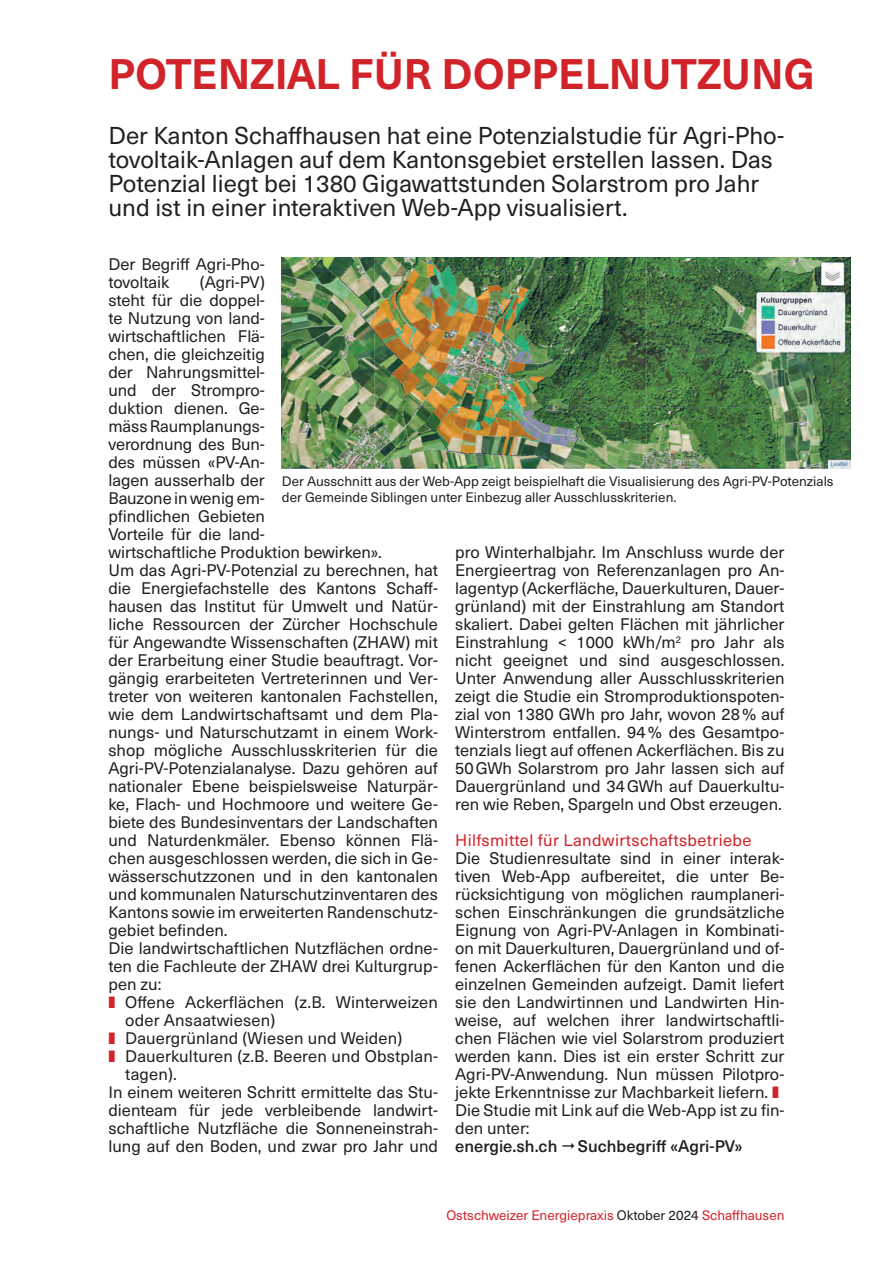
<style>
.page{position:relative;width:893px;height:1263px;background:#fff}
.page>*{position:absolute;margin:0;border:0;box-sizing:border-box;transform-origin:0 0}
.t1{font:700 42px "Neue Haas Unica Pro";color:#d1232a}
.t2{font:24px/24px "Neue Haas Unica Pro";color:#231f20}
.t3{font:16.5px/18px "Neue Haas Unica Pro";color:#231f20}
.t4{font:16.5px "Neue Haas Unica Pro";letter-spacing:.02em;color:#d1232a}
.t5{font:500 16.5px "Neue Haas Unica Pro";color:#231f20}
.t6{font:13.5px/16.5px "Neue Haas Unica Pro";color:#231f20}
.t7{font:13.5px "Neue Haas Unica Pro";color:#d1232a}
.s1{color:#d1232a}
.s2{color:#231f20}
</style>
<div class="page">
<img style="left:282px;top:257px;width:568px;height:211px">
<h1 class="t1" style="left:108px;top:49px;width:708px">POTENZIAL FÜR DOPPELNUTZUNG</h1>
<p class="t2" style="left:108px;top:124px;width:678px">Der Kanton Schaffhausen hat eine Potenzialstudie für Agri-Pho&shy;tovoltaik-Anlagen auf dem Kantonsgebiet erstellen lassen. Das Potenzial liegt bei 1380 Gigawattstunden Solarstrom pro Jahr und ist in einer interaktiven Web-App visualisiert.</p>
<p class="t3" style="left:108px;top:255px;width:158px">Der Begriff Agri-Pho&shy;tovoltaik</p>
<p class="t3" style="left:200px;top:273px;width:66px">(Agri-PV)</p>
<p class="t3" style="left:108px;top:291px;width:158px">steht für die doppel-</p>
<p class="t3" style="left:108px;top:309px;width:158px">te Nutzung von land-</p>
<p class="t3" style="left:108px;top:327px;width:158px">wirtschaftlichen Flä-</p>
<p class="t3" style="left:108px;top:345px;width:158px">chen, die gleichzeitig</p>
<p class="t3" style="left:108px;top:363px;width:158px">der Nahrungsmittel-</p>
<p class="t3" style="left:108px;top:381px;width:158px">und der Strompro-</p>
<p class="t3" style="left:108px;top:399px;width:158px">duktion dienen. Ge-</p>
<p class="t3" style="left:108px;top:417px;width:158px">mäss Raumplanungs-</p>
<p class="t3" style="left:108px;top:435px;width:158px">verordnung des Bun-</p>
<p class="t3" style="left:108px;top:453px;width:158px">des müssen «PV-An-</p>
<p class="t3" style="left:108px;top:471px;width:158px">lagen ausserhalb der</p>
<p class="t3" style="left:108px;top:489px;width:158px">Bauzone in wenig em-</p>
<p class="t3" style="left:108px;top:507px;width:158px">pfindlichen Gebieten</p>
<p class="t3" style="left:108px;top:525px;width:158px">Vorteile für die land-</p>
<p class="t3" style="left:108px;top:543px;width:275px">wirtschaftliche Produktion bewirken».</p>
<p class="t3" style="left:108px;top:561px;width:331px">Um das Agri-PV-Potenzial zu berechnen, hat</p>
<p class="t3" style="left:108px;top:579px;width:331px">die Energiefachstelle des Kantons Schaff-</p>
<p class="t3" style="left:108px;top:597px;width:331px">hausen das Institut für Umwelt und Natür-</p>
<p class="t3" style="left:108px;top:615px;width:331px">liche Ressourcen der Zürcher Hochschule</p>
<p class="t3" style="left:108px;top:633px;width:331px">für Angewandte Wissenschaften (ZHAW) mit</p>
<p class="t3" style="left:108px;top:651px;width:331px">der Erarbeitung einer Studie beauftragt. Vor-</p>
<p class="t3" style="left:108px;top:669px;width:331px">gängig erarbeiteten Vertreterinnen und Ver-</p>
<p class="t3" style="left:108px;top:687px;width:331px">treter von weiteren kantonalen Fachstellen,</p>
<p class="t3" style="left:108px;top:705px;width:331px">wie dem Landwirtschaftsamt und dem Pla-</p>
<p class="t3" style="left:108px;top:723px;width:331px">nungs- und Naturschutzamt in einem Work-</p>
<p class="t3" style="left:108px;top:741px;width:331px">shop mögliche Ausschlusskriterien für die</p>
<p class="t3" style="left:108px;top:759px;width:331px">Agri-PV-Potenzialanalyse. Dazu gehören auf</p>
<p class="t3" style="left:108px;top:777px;width:331px">nationaler Ebene beispielsweise Naturpär-</p>
<p class="t3" style="left:108px;top:795px;width:331px">ke, Flach- und Hochmoore und weitere Ge-</p>
<p class="t3" style="left:108px;top:813px;width:331px">biete des Bundesinventars der Landschaften</p>
<p class="t3" style="left:108px;top:831px;width:331px">und Naturdenkmäler. Ebenso können Flä-</p>
<p class="t3" style="left:108px;top:849px;width:331px">chen ausgeschlossen werden, die sich in Ge-</p>
<p class="t3" style="left:108px;top:867px;width:331px">wässerschutzzonen und in den kantonalen</p>
<p class="t3" style="left:108px;top:885px;width:331px">und kommunalen Naturschutzinventaren des</p>
<p class="t3" style="left:108px;top:903px;width:331px">Kantons sowie im erweiterten Randenschutz-</p>
<p class="t3" style="left:108px;top:921px;width:121px">gebiet befinden.</p>
<p class="t3" style="left:108px;top:939px;width:331px">Die landwirtschaftlichen Nutzflächen ordne-</p>
<p class="t3" style="left:108px;top:957px;width:331px">ten die Fachleute der ZHAW drei Kulturgrup-</p>
<p class="t3" style="left:108px;top:975px;width:55px">pen zu:</p>
<p class="t3" style="left:108px;top:993px;width:331px"><span class="s1">❚</span> Offene Ackerflächen (z.B. Winterweizen</p>
<p class="t3" style="left:125px;top:1011px;width:152px">oder Ansaatwiesen)</p>
<p class="t3" style="left:108px;top:1029px;width:295px"><span class="s1">❚</span> Dauergrünland (Wiesen und Weiden)</p>
<p class="t3" style="left:108px;top:1047px;width:331px"><span class="s1">❚</span> Dauerkulturen (z.B. Beeren und Obstplan-</p>
<p class="t3" style="left:125px;top:1065px;width:53px">tagen).</p>
<p class="t3" style="left:108px;top:1083px;width:331px">In einem weiteren Schritt ermittelte das Stu-</p>
<p class="t3" style="left:108px;top:1101px;width:331px">dienteam für jede verbleibende landwirt-</p>
<p class="t3" style="left:108px;top:1119px;width:331px">schaftliche Nutzfläche die Sonneneinstrah-</p>
<p class="t3" style="left:108px;top:1137px;width:331px">lung auf den Boden, und zwar pro Jahr und</p>
<p class="t6" style="left:282px;top:473px;width:553px">Der Ausschnitt aus der Web-App zeigt beispielhaft die Visualisierung des Agri-PV-Potenzials der Gemeinde Siblingen unter Einbezug aller Ausschlusskriterien.</p>
<p class="t3" style="left:455px;top:543px;width:331px;text-align:justify">pro Winterhalbjahr. Im Anschluss wurde der Energieertrag von Referenzanlagen pro An&shy;lagentyp (Ackerfläche, Dauerkulturen, Dauer&shy;grünland) mit der Einstrahlung am Standort skaliert. Dabei gelten Flächen mit jährlicher Einstrahlung &lt; 1000 kWh/m<sup>2</sup> pro Jahr als nicht geeignet und sind ausgeschlossen.<br>Unter Anwendung aller Ausschlusskriterien zeigt die Studie ein Stromproduktionspoten&shy;zial von 1380 GWh pro Jahr, wovon 28% auf Winterstrom entfallen. 94% des Gesamtpo&shy;tenzials liegt auf offenen Ackerflächen. Bis zu 50GWh Solarstrom pro Jahr lassen sich auf Dauergrünland und 34GWh auf Dauerkultu&shy;ren wie Reben, Spargeln und Obst erzeugen.</p>
<p class="t4" style="left:455px;top:830px;width:298px">Hilfsmittel für Landwirtschaftsbetriebe</p>
<p class="t3" style="left:455px;top:849px;width:331px">Die Studienresultate sind in einer interak&shy;tiven Web-App aufbereitet, die unter Be&shy;rücksichtigung von möglichen raumplaneri&shy;schen Einschränkungen die grundsätzliche Eignung von Agri-PV-Anlagen in Kombinati&shy;on mit Dauerkulturen, Dauergrünland und of&shy;fenen Ackerflächen für den Kanton und die einzelnen Gemeinden aufzeigt. Damit liefert sie den Landwirtinnen und Landwirten Hin&shy;weise, auf welchen ihrer landwirtschaftli&shy;chen Flächen wie viel Solarstrom produziert werden kann. Dies ist ein erster Schritt zur Agri-PV-Anwendung. Nun müssen Pilotpro&shy;jekte Erkenntnisse zur Machbarkeit liefern. <span class="s1">❚ </span>Die Studie mit Link auf die Web-App ist zu fin&shy;den unter:</p>
<p class="t5" style="left:455px;top:1136px;width:289px">energie.sh.ch Suchbegriff «Agri-PV»</p>
<p class="t7" style="left:446px;top:1207px;width:340px">Ostschweizer Energiepraxis <span class="s2">Oktober 2024</span> Schaffhausen</p>
</div>
